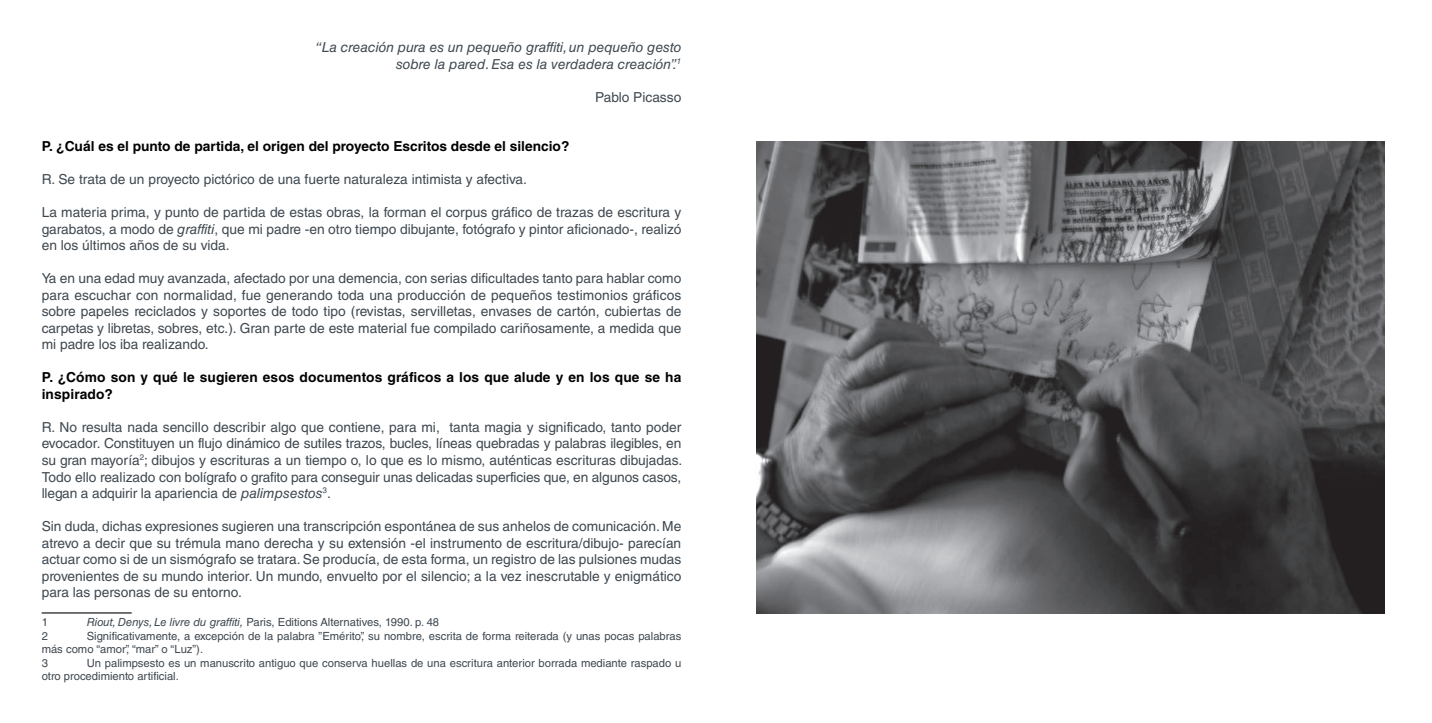
<style>
.page{position:relative;width:1432px;height:723px;background:#fff}
.page>*{position:absolute;margin:0;border:0;box-sizing:border-box;transform-origin:0 0}
.t1{font:13.75px/16.5px "Helvetica LT Std";color:#3e474f;text-align:justify}
.t2{font:700 13.75px/16.5px "Helvetica LT Std";letter-spacing:.01em;color:#000}
.t3{font:italic 13.75px/16.5px "Helvetica LT Std";color:#3e474f;text-align:right}
.t4{font:11.25px/13.5px "Helvetica LT Std";color:#3e474f}
.s1{font-style:italic}
</style>
<div class="page">
<img style="left:756px;top:142px;width:628px;height:471px">
<hr style="left:42px;top:612px;width:90px;height:1px;background:#231f20">
<p class="t3" style="left:316px;top:39px;width:367px">“La creación pura es un pequeño graffiti, un pequeño gesto sobre la pared. Esa es la verdadera creación”.<sup>1</sup></p>
<p class="t1" style="left:595px;top:89px;width:88px">Pablo Picasso</p>
<p class="t2" style="left:42px;top:138px;width:529px">P. ¿Cuál es el punto de partida, el origen del proyecto Escritos desde el silencio?</p>
<p class="t1" style="left:42px;top:171px;width:487px">R. Se trata de un proyecto pictórico de una fuerte naturaleza intimista y afectiva.</p>
<p class="t1" style="left:42px;top:204px;width:641px">La materia prima, y punto de partida de estas obras, la forman el corpus gráfico de trazas de escritura y garabatos, a modo de <span class="s1">graffiti</span>, que mi padre -en otro tiempo dibujante, fotógrafo y pintor aficionado-, realizó en los últimos años de su vida.</p>
<p class="t1" style="left:42px;top:270px;width:641px">Ya en una edad muy avanzada, afectado por una demencia, con serias dificultades tanto para hablar como para escuchar con normalidad, fue generando toda una producción de pequeños testimonios gráficos sobre papeles reciclados y soportes de todo tipo (revistas, servilletas, envases de cartón, cubiertas de carpetas y libretas, sobres, etc.). Gran parte de este material fue compilado cariñosamente, a medida que mi padre los iba realizando.</p>
<p class="t2" style="left:42px;top:369px;width:641px">P. ¿Cómo son y qué le sugieren esos documentos gráficos a los que alude y en los que se ha inspirado?</p>
<p class="t1" style="left:42px;top:419px;width:642px">R. No resulta nada sencillo describir algo que contiene, para mi, tanta magia y significado, tanto poder evocador. Constituyen un flujo dinámico de sutiles trazos, bucles, líneas quebradas y palabras ilegibles, en su gran mayoría<sup>2</sup>; dibujos y escrituras a un tiempo o, lo que es lo mismo, auténticas escrituras dibujadas.<br>Todo ello realizado con bolígrafo o grafito para conseguir unas delicadas superficies que, en algunos casos, llegan a adquirir la apariencia de <span class="s1">palimpsestos</span><sup>3</sup>.</p>
<p class="t1" style="left:42px;top:518px;width:641px">Sin duda, dichas expresiones sugieren una transcripción espontánea de sus anhelos de comunicación. Me atrevo a decir que su trémula mano derecha y su extensión -el instrumento de escritura/dibujo- parecían actuar como si de un sismógrafo se tratara. Se producía, de esta forma, un registro de las pulsiones mudas provenientes de su mundo interior. Un mundo, envuelto por el silencio; a la vez inescrutable y enigmático para las personas de su entorno.</p>
<p class="t4" style="left:42px;top:616px;width:8px">1</p>
<p class="t4" style="left:87px;top:616px;width:354px"><span class="s1">Riout, Denys, Le livre du graffiti,</span> Paris, Editions Alternatives, 1990. p. 48</p>
<p class="t4" style="left:42px;top:629px;width:8px">2</p>
<p class="t4" style="left:42px;top:629px;width:641px;text-indent:45px">Significativamente, a excepción de la palabra ”Emérito”, su nombre, escrita de forma reiterada (y unas pocas palabras más como “amor”, “mar” o “Luz”).<br>3</p>
<p class="t4" style="left:42px;top:656px;width:641px;text-indent:45px">Un palimpsesto es un manuscrito antiguo que conserva huellas de una escritura anterior borrada mediante raspado u otro procedimiento artificial.</p>
</div>
